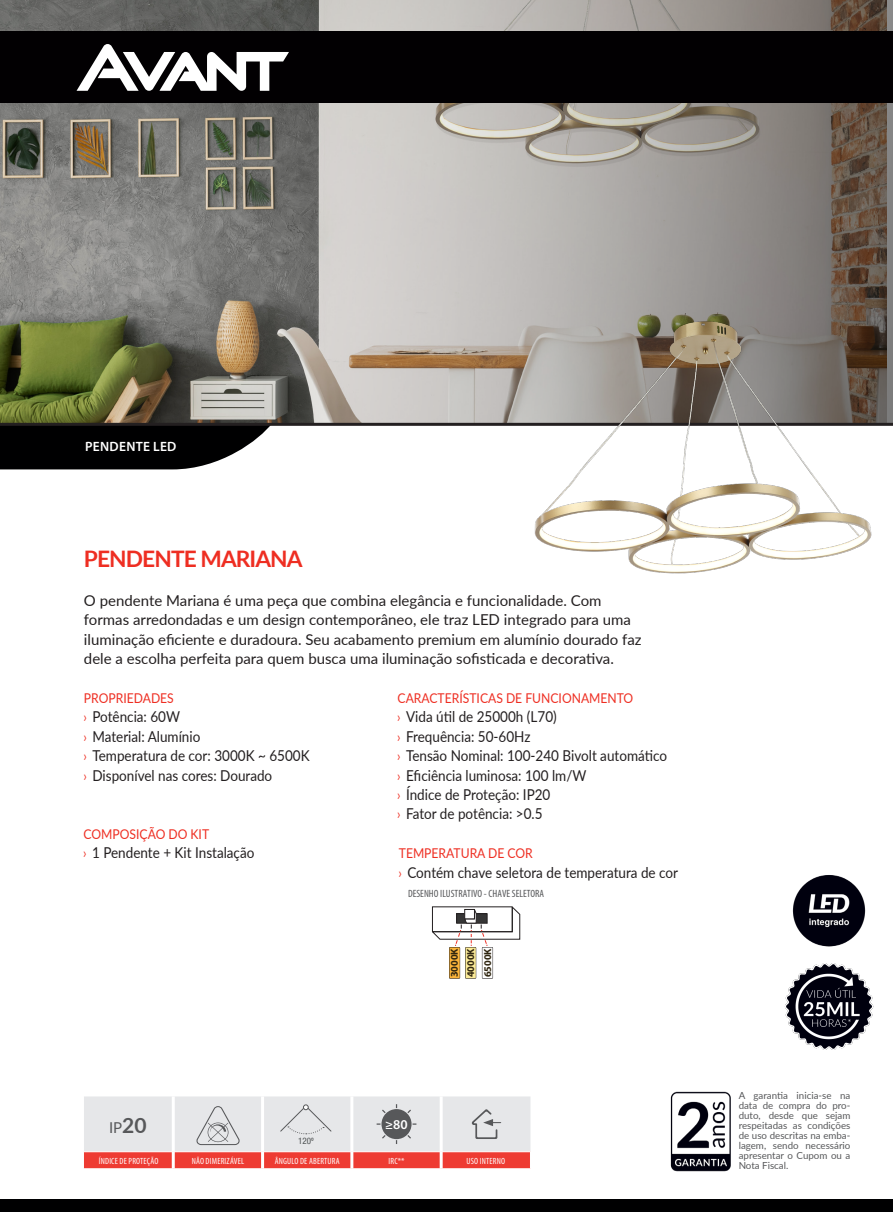
<style>
.page{position:relative;width:893px;height:1212px;background:#fff}
.page>*{position:absolute;margin:0;border:0;box-sizing:border-box;transform-origin:0 0}
.t1{font:700 22.65px "Lato";letter-spacing:-.04em;color:#ee2e22}
.text_description{font:15px "Lato";color:#231f20;scale:.9 1}
.text_description-2{font:15px/19.4px "Lato";color:#231f20}
.t2{font:15px "Lato";color:#57585a}
.title_description{font:13.5px "Lato";color:#ee2e22;scale:.9 1}
.t3{font:600 13.5px "Myriad Pro";letter-spacing:.02em;color:#fff}
.t4{font:condensed 10.5px "Myriad Pro";color:#57585a}
.t5{font:700 10.35px/16.6px "Myriad Pro";color:#302610;text-align:justify}
.t6{font:9.75px/10.1px "Lato";color:#57585a;text-align:justify}
.table_header{font:condensed 9px "Myriad Pro";letter-spacing:.02em;color:#fff}
.t7{font:condensed 9px "Helvetica Neue LT Com";color:#4d5152}
.s1{font-family:"Myriad Pro";font-stretch:condensed;color:#ee2e22}
.s2{font-weight:700;font-size:21px}
</style>
<div class="page">
<img style="left:0;top:0;width:493px;height:423px">
<img style="left:91px;top:0;width:802px;height:422px">
<svg style="left:0;top:426px;width:270px;height:43px;background:#1c1c1d"></svg>
<hr style="left:0;top:423px;width:893px;height:3px;background:#231f20">
<img style="left:785px;top:963px;width:88px;height:87px">
<img style="left:792px;top:875px;width:74px;height:72px">
<div style="left:0;top:1199px;width:893px;height:13px;background:#000001"></div>
<svg style="left:84px;top:1096px;width:447px;height:73px;background:#e4bebe"></svg>
<div style="left:0;top:32px;width:893px;height:71px;background:#020002"></div>
<svg style="left:77px;top:44px;width:212px;height:47px"></svg>
<img style="left:670px;top:1091px;width:61px;height:81px">
<div style="left:449px;top:947px;width:11px;height:31px;background:#fcb53b"></div>
<div style="left:465px;top:947px;width:11px;height:31px;border:1px solid #231f20"></div>
<div style="left:466px;top:947px;width:10px;height:31px;background:#fceb98"></div>
<svg style="left:432px;top:906px;width:88px;height:40px"></svg>
<img style="left:493px;top:287px;width:400px;height:287px">
<p class="t3" style="left:85px;top:438px;width:93px">PENDENTE LED</p>
<p class="t1" style="left:84px;top:542px;width:220px">PENDENTE MARIANA</p>
<p class="text_description-2" style="left:84px;top:590px;width:559px">O pendente Mariana é uma peça que combina elegância e funcionalidade. Com formas arredondadas e um design contemporâneo, ele traz LED integrado para uma iluminação eficiente e duradoura. Seu acabamento premium em alumínio dourado faz dele a escolha perfeita para quem busca uma iluminação sofisticada e decorativa.</p>
<p class="title_description" style="left:84px;top:688px;width:101px">PROPRIEDADES</p>
<p class="text_description" style="left:84px;top:706px;width:108px"><span class="s1">›</span> Potência: 60W</p>
<p class="text_description" style="left:84px;top:725px;width:131px"><span class="s1">›</span> Material: Alumínio</p>
<p class="text_description" style="left:84px;top:745px;width:252px"><span class="s1">›</span> Temperatura de cor: 3000K ~ 6500K</p>
<p class="text_description" style="left:84px;top:764px;width:211px"><span class="s1">›</span> Disponível nas cores: Dourado</p>
<p class="title_description" style="left:398px;top:688px;width:263px">CARACTERÍSTICAS DE FUNCIONAMENTO</p>
<p class="text_description" style="left:398px;top:706px;width:178px"><span class="s1">›</span> Vida útil de 25000h (L70)</p>
<p class="text_description" style="left:398px;top:725px;width:149px"><span class="s1">›</span> Frequência: 50-60Hz</p>
<p class="text_description" style="left:398px;top:745px;width:301px"><span class="s1">›</span> Tensão Nominal: 100-240 Bivolt automático</p>
<p class="text_description" style="left:398px;top:764px;width:211px"><span class="s1">›</span> Eficiência luminosa: 100 lm/W</p>
<p class="text_description" style="left:398px;top:784px;width:171px"><span class="s1">›</span> Índice de Proteção: IP20</p>
<p class="text_description" style="left:398px;top:803px;width:163px"><span class="s1">›</span> Fator de potência: &gt;0.5</p>
<p class="title_description" style="left:84px;top:824px;width:141px">COMPOSIÇÃO DO KIT</p>
<p class="text_description" style="left:84px;top:842px;width:191px"><span class="s1">›</span> 1 Pendente + Kit Instalação</p>
<p class="title_description" style="left:399px;top:843px;width:150px">TEMPERATURA DE COR</p>
<p class="text_description" style="left:399px;top:861px;width:312px"><span class="s1">›</span> Contém chave seletora de temperatura de cor</p>
<p class="t4" style="left:408px;top:887px;width:138px">DESENHO ILUSTRATIVO - CHAVE SELETORA</p>
<p class="t5" style="left:446px;top:977px;width:31px;rotate:-90deg">3000K 4000K 6500K</p>
<p class="t2" style="left:109px;top:1116px;width:39px">IP<span class="s2">20</span></p>
<p class="t3" style="left:385px;top:1116px;width:24px">≥80</p>
<p class="table_header" style="left:99px;top:1155px;width:61px">ÍNDICE DE PROTEÇÃO</p>
<p class="table_header" style="left:192px;top:1155px;width:54px">NÃO DIMERIZÁVEL</p>
<p class="table_header" style="left:275px;top:1155px;width:66px">ÂNGULO DE ABERTURA</p>
<p class="table_header" style="left:389px;top:1155px;width:17px">IRC**</p>
<p class="table_header" style="left:466px;top:1155px;width:40px">USO INTERNO</p>
<p class="t7" style="left:298px;top:1135px;width:17px">120º</p>
<p class="t6" style="left:739px;top:1090px;width:113px">A garantia inicia-se na data de compra do pro&shy;duto, desde que sejam respeitadas as condições de uso descritas na emba&shy;lagem, sendo necessário apresentar o Cupom ou a Nota Fiscal.</p>
</div>
